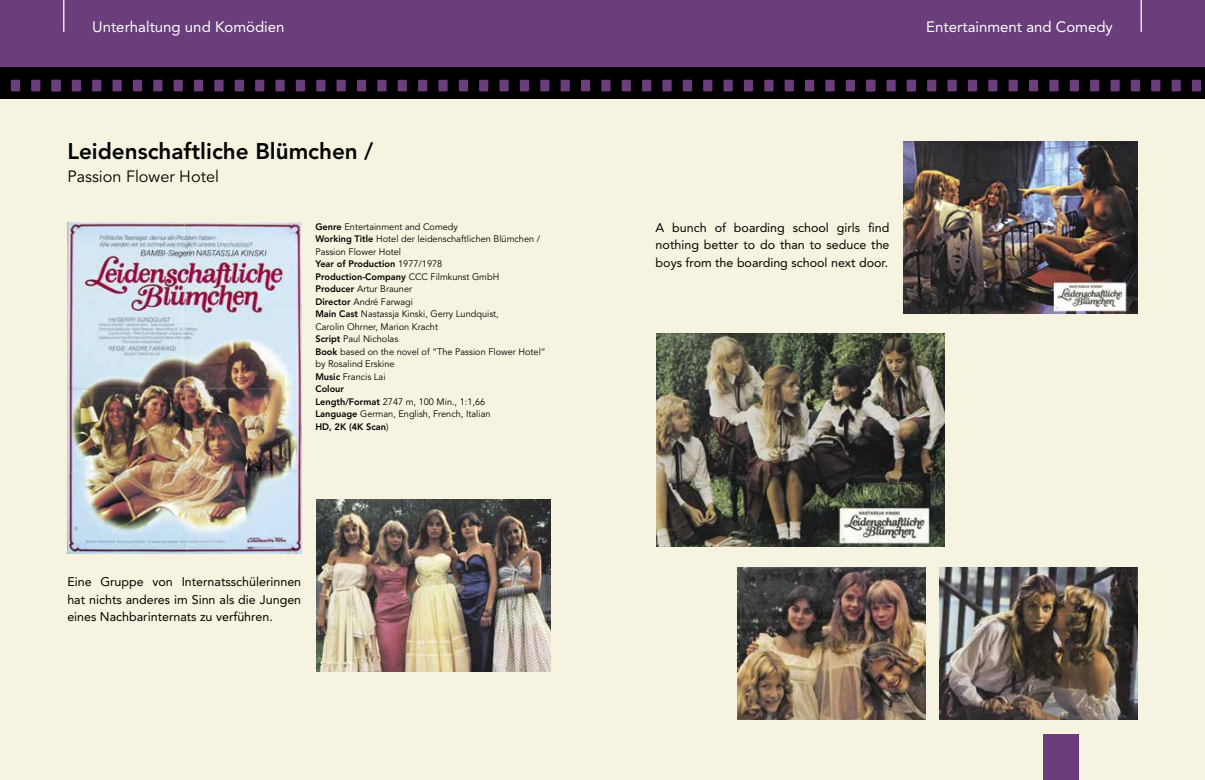
<style>
.page{position:relative;width:1205px;height:780px;background:#fff}
.page>*{position:absolute;margin:0;border:0;box-sizing:border-box;transform-origin:0 0}
.t1{font:800 22.5px "Avenir";color:#000}
.t2{font:16.25px "Avenir LT Pro";color:#000}
.t3{font:15px "Avenir";color:#fff}
.t4{font:12.5px/17.5px "Avenir";color:#000;text-align:justify}
.t5{font:9.38px/12.5px "Avenir LT Pro";color:#000}
.t6{font:800 9.38px/12.5px "Avenir";color:#000}
.s1{font-family:"Avenir";font-weight:800}
.s2{font-family:"Avenir LT Pro";font-weight:400}
</style>
<div class="page">
<div style="left:0;top:99px;width:1205px;height:681px;background:#f6f4e0"></div>
<div style="left:0;top:0;width:1205px;height:67px;background:#6a3d7b"></div>
<hr style="left:63px;top:0;width:1px;height:32px;background:#fff">
<hr style="left:1140px;top:0;width:2px;height:32px;background:#fff">
<div style="left:0;top:67px;width:1205px;height:32px;background:#000"></div>
<div style="left:1044px;top:733px;width:35px;height:47px;background:#6a3d7b"></div>
<div style="left:72px;top:80px;width:9px;height:11px;background:#6a3d7b"></div>
<div style="left:92px;top:80px;width:9px;height:11px;background:#6a3d7b"></div>
<div style="left:11px;top:80px;width:9px;height:11px;background:#6a3d7b"></div>
<div style="left:31px;top:80px;width:9px;height:11px;background:#6a3d7b"></div>
<div style="left:52px;top:80px;width:9px;height:11px;background:#6a3d7b"></div>
<div style="left:112px;top:80px;width:10px;height:11px;background:#6a3d7b"></div>
<div style="left:133px;top:80px;width:9px;height:11px;background:#6a3d7b"></div>
<div style="left:153px;top:80px;width:9px;height:11px;background:#6a3d7b"></div>
<div style="left:174px;top:80px;width:9px;height:11px;background:#6a3d7b"></div>
<div style="left:194px;top:80px;width:9px;height:11px;background:#6a3d7b"></div>
<div style="left:214px;top:80px;width:10px;height:11px;background:#6a3d7b"></div>
<div style="left:235px;top:80px;width:9px;height:11px;background:#6a3d7b"></div>
<div style="left:255px;top:80px;width:9px;height:11px;background:#6a3d7b"></div>
<div style="left:275px;top:80px;width:10px;height:11px;background:#6a3d7b"></div>
<div style="left:296px;top:80px;width:9px;height:11px;background:#6a3d7b"></div>
<div style="left:316px;top:80px;width:9px;height:11px;background:#6a3d7b"></div>
<div style="left:336px;top:80px;width:10px;height:11px;background:#6a3d7b"></div>
<div style="left:357px;top:80px;width:9px;height:11px;background:#6a3d7b"></div>
<div style="left:377px;top:80px;width:9px;height:11px;background:#6a3d7b"></div>
<div style="left:398px;top:80px;width:9px;height:11px;background:#6a3d7b"></div>
<div style="left:418px;top:80px;width:9px;height:11px;background:#6a3d7b"></div>
<div style="left:438px;top:80px;width:10px;height:11px;background:#6a3d7b"></div>
<div style="left:459px;top:80px;width:9px;height:11px;background:#6a3d7b"></div>
<div style="left:927px;top:80px;width:9px;height:11px;background:#6a3d7b"></div>
<div style="left:947px;top:80px;width:9px;height:11px;background:#6a3d7b"></div>
<div style="left:886px;top:80px;width:10px;height:11px;background:#6a3d7b"></div>
<div style="left:907px;top:80px;width:9px;height:11px;background:#6a3d7b"></div>
<div style="left:968px;top:80px;width:9px;height:11px;background:#6a3d7b"></div>
<div style="left:988px;top:80px;width:9px;height:11px;background:#6a3d7b"></div>
<div style="left:1008px;top:80px;width:10px;height:11px;background:#6a3d7b"></div>
<div style="left:1029px;top:80px;width:9px;height:11px;background:#6a3d7b"></div>
<div style="left:1049px;top:80px;width:9px;height:11px;background:#6a3d7b"></div>
<div style="left:1069px;top:80px;width:10px;height:11px;background:#6a3d7b"></div>
<div style="left:1090px;top:80px;width:9px;height:11px;background:#6a3d7b"></div>
<div style="left:1110px;top:80px;width:9px;height:11px;background:#6a3d7b"></div>
<div style="left:1131px;top:80px;width:9px;height:11px;background:#6a3d7b"></div>
<div style="left:1151px;top:80px;width:9px;height:11px;background:#6a3d7b"></div>
<div style="left:1171px;top:80px;width:10px;height:11px;background:#6a3d7b"></div>
<div style="left:1192px;top:80px;width:9px;height:11px;background:#6a3d7b"></div>
<div style="left:479px;top:80px;width:9px;height:11px;background:#6a3d7b"></div>
<div style="left:499px;top:80px;width:10px;height:11px;background:#6a3d7b"></div>
<div style="left:520px;top:80px;width:9px;height:11px;background:#6a3d7b"></div>
<div style="left:540px;top:80px;width:9px;height:11px;background:#6a3d7b"></div>
<div style="left:560px;top:80px;width:10px;height:11px;background:#6a3d7b"></div>
<div style="left:581px;top:80px;width:9px;height:11px;background:#6a3d7b"></div>
<div style="left:601px;top:80px;width:9px;height:11px;background:#6a3d7b"></div>
<div style="left:622px;top:80px;width:9px;height:11px;background:#6a3d7b"></div>
<div style="left:642px;top:80px;width:9px;height:11px;background:#6a3d7b"></div>
<div style="left:662px;top:80px;width:10px;height:11px;background:#6a3d7b"></div>
<div style="left:683px;top:80px;width:9px;height:11px;background:#6a3d7b"></div>
<div style="left:703px;top:80px;width:9px;height:11px;background:#6a3d7b"></div>
<div style="left:723px;top:80px;width:10px;height:11px;background:#6a3d7b"></div>
<div style="left:744px;top:80px;width:9px;height:11px;background:#6a3d7b"></div>
<div style="left:764px;top:80px;width:9px;height:11px;background:#6a3d7b"></div>
<div style="left:784px;top:80px;width:10px;height:11px;background:#6a3d7b"></div>
<div style="left:805px;top:80px;width:9px;height:11px;background:#6a3d7b"></div>
<div style="left:825px;top:80px;width:9px;height:11px;background:#6a3d7b"></div>
<div style="left:846px;top:80px;width:9px;height:11px;background:#6a3d7b"></div>
<div style="left:866px;top:80px;width:9px;height:11px;background:#6a3d7b"></div>
<img style="left:67px;top:223px;width:234px;height:330px">
<img style="left:316px;top:500px;width:234px;height:171px">
<img style="left:737px;top:567px;width:188px;height:152px">
<img style="left:940px;top:567px;width:197px;height:152px">
<img style="left:904px;top:142px;width:233px;height:171px">
<img style="left:656px;top:333px;width:289px;height:214px">
<h3 class="t3" style="left:92px;top:18px;width:194px">Unterhaltung und Komödien</h3>
<h3 class="t3" style="left:926px;top:18px;width:188px">Entertainment and Comedy</h3>
<h1 class="t1" style="left:67px;top:138px;width:307px">Leidenschaftliche Blümchen /</h1>
<h2 class="t2" style="left:67px;top:167px;width:153px">Passion Flower Hotel</h2>
<p class="t5" style="left:315px;top:220px;width:226px"><span class="s1">Genre</span> Entertainment and Comedy<br><span class="s1">Working Title</span> Hotel der leidenschaftlichen Blümchen /<br>Passion Flower Hotel</p>
<p class="t6" style="left:315px;top:257px;width:185px">Year of Production <span class="s2">1977/1978<br></span>Production-Company <span class="s2">CCC Filmkunst GmbH</span></p>
<p class="t5" style="left:315px;top:283px;width:232px"><span class="s1">Producer</span> Artur Brauner<br><span class="s1">Director</span> André Farwagi<br><span class="s1">Main Cast</span> Nastassja Kinski, Gerry Lundquist,<br>Carolin Ohrner, Marion Kracht<br><span class="s1">Script</span> Paul Nicholas<br><span class="s1">Book</span> based on the novel of “The Passion Flower Hotel“ by Rosalind Erskine<br><span class="s1">Music</span> Francis Lai</p>
<p class="t6" style="left:315px;top:382px;width:30px">Colour</p>
<p class="t5" style="left:315px;top:395px;width:177px"><span class="s1">Length/Format</span> 2747 m, 100 Min., 1:1,66<br><span class="s1">Language</span> German, English, French, Italian</p>
<p class="t6" style="left:315px;top:420px;width:75px">HD, 2K (4K Scan<span class="s2">)</span></p>
<h3 class="t4" style="left:67px;top:573px;width:235px">Eine Gruppe von Internatsschülerinnen hat nichts anderes im Sinn als die Jungen eines Nachbarinternats zu verführen.</h3>
<h3 class="t4" style="left:656px;top:219px;width:235px">A bunch of boarding school girls find nothing better to do than to seduce the boys from the boarding school next door.</h3>
</div>
